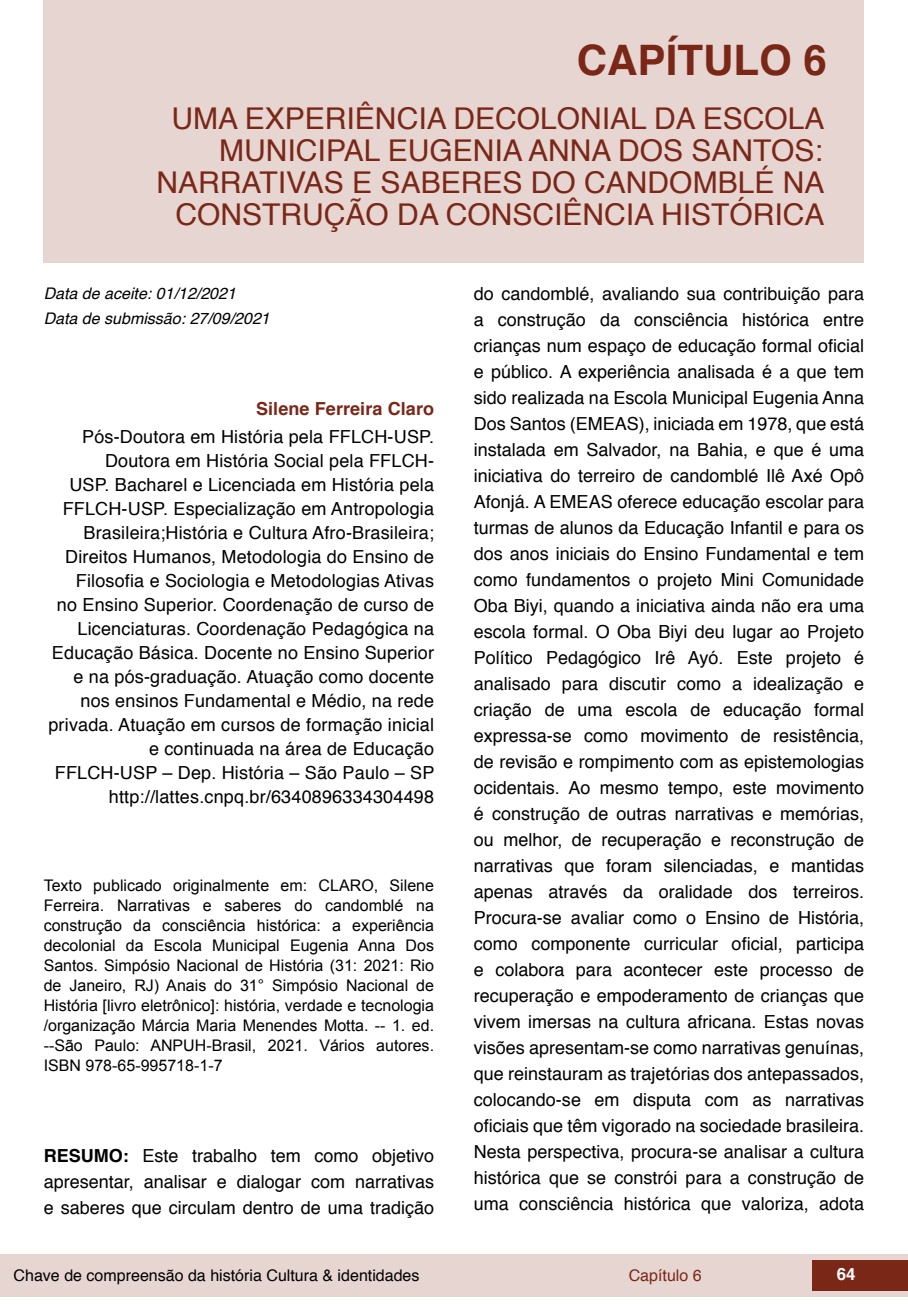
<style>
.page{position:relative;width:908px;height:1304px;background:#fff}
.page>*{position:absolute;margin:0;border:0;box-sizing:border-box;transform-origin:0 0}
.t1{font:700 42px "Helvetica";color:#7a2717}
.t2{font:30px/32px "Helvetica";color:#7a2717;text-align:right}
.t3{font:18px/26px "Helvetica";letter-spacing:.01em;color:#000;text-align:justify}
.t4{font:700 18px "Helvetica";letter-spacing:.005em;color:#7a2717}
.t5{font:700 16.8px "Helvetica";color:#fff}
.t6{font:16px/20px "Arial";color:#000;text-align:justify}
.t7{font:italic 16px "Helvetica";color:#000}
.t8{font:16px "Helvetica";color:#000}
.t9{font:16px "Helvetica";color:#7a2717}
.s1{font-weight:700}
</style>
<div class="page">
<div style="left:0;top:1254px;width:906px;height:43px;background:#e6d5d1"></div>
<div style="left:812px;top:1261px;width:95px;height:30px;background:#7a2717"></div>
<div style="left:44px;top:0;width:819px;height:263px;background:#e6d5d1"></div>
<h1 class="t1" style="left:576px;top:26px;width:251px">CAPÍTULO 6</h1>
<h2 class="t2" style="left:156px;top:104px;width:669px">UMA EXPERIÊNCIA DECOLONIAL DA ESCOLA MUNICIPAL EUGENIA ANNA DOS SANTOS:<br>NARRATIVAS E SABERES DO CANDOMBLÉ NA CONSTRUÇÃO DA CONSCIÊNCIA HISTÓRICA</h2>
<p class="t7" style="left:44px;top:280px;width:194px">Data de aceite: 01/12/2021</p>
<p class="t7" style="left:44px;top:306px;width:227px">Data de submissão: 27/09/2021</p>
<p class="t4" style="left:256px;top:395px;width:179px">Silene Ferreira Claro</p>
<p class="t3" style="left:48px;top:425px;width:387px;line-height:24px;text-align:right">Pós-Doutora em História pela FFLCH-USP.<br>Doutora em História Social pela FFLCH-<br>USP. Bacharel e Licenciada em História pela FFLCH-USP. Especialização em Antropologia Brasileira;História e Cultura Afro-Brasileira; Direitos Humanos, Metodologia do Ensino de Filosofia e Sociologia e Metodologias Ativas<br>no Ensino Superior. Coordenação de curso de Licenciaturas. Coordenação Pedagógica na Educação Básica. Docente no Ensino Superior e na pós-graduação. Atuação como docente nos ensinos Fundamental e Médio, na rede privada. Atuação em cursos de formação inicial e continuada na área de Educação FFLCH-USP – Dep. História – São Paulo – SP http://lattes.cnpq.br/6340896334304498</p>
<p class="t6" style="left:44px;top:875px;width:392px">Texto publicado originalmente em: CLARO, Silene Ferreira. Narrativas e saberes do candomblé na construção da consciência histórica: a experiência decolonial da Escola Municipal Eugenia Anna Dos Santos. Simpósio Nacional de História (31: 2021: Rio de Janeiro, RJ) Anais do 31° Simpósio Nacional de História [livro eletrônico]: história, verdade e tecnologia /organização Márcia Maria Menendes Motta. -- 1. ed. --São Paulo: ANPUH-Brasil, 2021. Vários autores.<br>ISBN 978-65-995718-1-7</p>
<p class="t3" style="left:44px;top:1144px;width:392px"><span class="s1">RESUMO:</span> Este trabalho tem como objetivo apresentar, analisar e dialogar com narrativas e saberes que circulam dentro de uma tradição</p>
<p class="t3" style="left:473px;top:281px;width:392px">do candomblé, avaliando sua contribuição para a construção da consciência histórica entre crianças num espaço de educação formal oficial e público. A experiência analisada é a que tem sido realizada na Escola Municipal Eugenia Anna Dos Santos (EMEAS), iniciada em 1978, que está instalada em Salvador, na Bahia, e que é uma iniciativa do terreiro de candomblé Ilê Axé Opô Afonjá. A EMEAS oferece educação escolar para turmas de alunos da Educação Infantil e para os dos anos iniciais do Ensino Fundamental e tem como fundamentos o projeto Mini Comunidade Oba Biyi, quando a iniciativa ainda não era uma escola formal. O Oba Biyi deu lugar ao Projeto Político Pedagógico Irê Ayó. Este projeto é analisado para discutir como a idealização e criação de uma escola de educação formal expressa-se como movimento de resistência, de revisão e rompimento com as epistemologias ocidentais. Ao mesmo tempo, este movimento é construção de outras narrativas e memórias, ou melhor, de recuperação e reconstrução de narrativas que foram silenciadas, e mantidas apenas através da oralidade dos terreiros.<br>Procura-se avaliar como o Ensino de História, como componente curricular oficial, participa e colabora para acontecer este processo de recuperação e empoderamento de crianças que vivem imersas na cultura africana. Estas novas visões apresentam-se como narrativas genuínas, que reinstauram as trajetórias dos antepassados, colocando-se em disputa com as narrativas oficiais que têm vigorado na sociedade brasileira.<br>Nesta perspectiva, procura-se analisar a cultura histórica que se constrói para a construção de uma consciência histórica que valoriza, adota</p>
<p class="t8" style="left:14px;top:1263px;width:407px">Chave de compreensão da história Cultura &amp; identidades</p>
<p class="t9" style="left:628px;top:1263px;width:74px">Capítulo 6</p>
<p class="t5" style="left:836px;top:1261px;width:20px">64</p>
</div>
